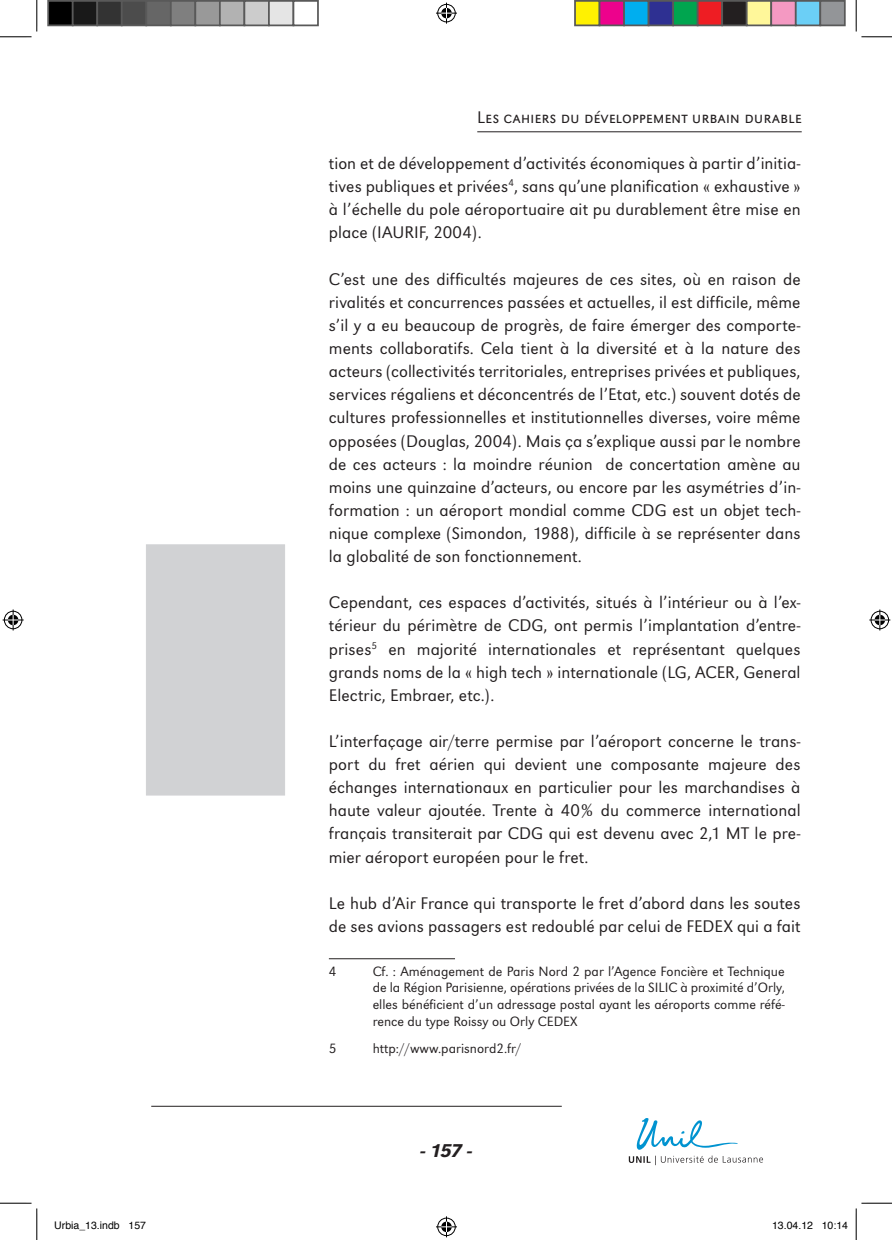
<style>
.page{position:relative;width:893px;height:1240px;background:#fff}
.page>*{position:absolute;margin:0;border:0;box-sizing:border-box;transform-origin:0 0}
.t1{font:italic 500 19.25px "URW Grotesk T";color:#231f20}
.t2{font:300 17.5px/23.1px "URW Grotesk T";letter-spacing:.005em;color:#231f20;text-align:justify}
.t3{font:300 17.5px "URW Grotesk SCT";letter-spacing:.005em;color:#231f20}
.t4{font:300 14px/16.8px "URW Grotesk T";color:#231f20;text-align:justify}
.t5{font:10.5px "Helvetica";color:#000}
</style>
<div class="page">
<hr style="left:477px;top:131px;width:324px;height:1px;background:#231f20">
<svg style="left:628px;top:1118px;width:135px;height:48px"></svg>
<div style="left:146px;top:544px;width:139px;height:251px;background:#d1d2d4"></div>
<hr style="left:151px;top:1105px;width:410px;height:1px;background:#231f20">
<hr style="left:329px;top:958px;width:126px;height:1px;background:#231f20">
<hr style="left:0;top:36px;width:32px;height:1px;background:#000">
<hr style="left:861px;top:36px;width:30px;height:1px;background:#000">
<hr style="left:0;top:1202px;width:32px;height:1px;background:#000">
<hr style="left:861px;top:1202px;width:30px;height:1px;background:#000">
<hr style="left:36px;top:0;width:1px;height:32px;background:#000">
<hr style="left:36px;top:1208px;width:1px;height:31px;background:#000">
<hr style="left:855px;top:0;width:1px;height:32px;background:#000">
<hr style="left:855px;top:1208px;width:1px;height:31px;background:#000">
<svg style="left:436px;top:3px;width:21px;height:21px"></svg>
<svg style="left:436px;top:1216px;width:21px;height:21px"></svg>
<svg style="left:3px;top:609px;width:21px;height:21px"></svg>
<svg style="left:869px;top:609px;width:20px;height:21px"></svg>
<div style="left:48px;top:1px;width:25px;height:24px;background:#000"></div>
<div style="left:47px;top:0;width:27px;height:26px;border:2px solid #595959"></div>
<div style="left:73px;top:1px;width:24px;height:24px;background:#191919"></div>
<div style="left:72px;top:0;width:26px;height:26px;border:2px solid #595959"></div>
<div style="left:97px;top:1px;width:25px;height:24px;background:#333"></div>
<div style="left:96px;top:0;width:26px;height:26px;border:2px solid #595959"></div>
<div style="left:122px;top:1px;width:24px;height:24px;background:#4c4c4c"></div>
<div style="left:121px;top:0;width:26px;height:26px;border:2px solid #595959"></div>
<div style="left:146px;top:1px;width:25px;height:24px;background:#666"></div>
<div style="left:145px;top:0;width:27px;height:26px;border:2px solid #595959"></div>
<div style="left:171px;top:1px;width:24px;height:24px;background:#7f7f7f"></div>
<div style="left:170px;top:0;width:26px;height:26px;border:2px solid #595959"></div>
<div style="left:195px;top:1px;width:25px;height:24px;background:#999"></div>
<div style="left:194px;top:0;width:26px;height:26px;border:2px solid #595959"></div>
<div style="left:220px;top:1px;width:24px;height:24px;background:#b2b2b2"></div>
<div style="left:219px;top:0;width:26px;height:26px;border:2px solid #595959"></div>
<div style="left:244px;top:1px;width:25px;height:24px;background:#ccc"></div>
<div style="left:243px;top:0;width:27px;height:26px;border:2px solid #595959"></div>
<div style="left:269px;top:1px;width:24px;height:24px;background:#e5e5e5"></div>
<div style="left:268px;top:0;width:26px;height:26px;border:2px solid #595959"></div>
<div style="left:292px;top:0;width:26px;height:26px;border:2px solid #595959"></div>
<div style="left:574px;top:1px;width:25px;height:24px;background:#fff101"></div>
<div style="left:574px;top:0;width:26px;height:26px;border:2px solid #595959"></div>
<div style="left:599px;top:1px;width:24px;height:24px;background:#ed028c"></div>
<div style="left:598px;top:0;width:26px;height:26px;border:2px solid #595959"></div>
<div style="left:623px;top:1px;width:25px;height:24px;background:#00aeef"></div>
<div style="left:623px;top:0;width:26px;height:26px;border:2px solid #595959"></div>
<div style="left:648px;top:1px;width:24px;height:24px;background:#2e3092"></div>
<div style="left:647px;top:0;width:26px;height:26px;border:2px solid #595959"></div>
<div style="left:672px;top:1px;width:25px;height:24px;background:#00a54f"></div>
<div style="left:672px;top:0;width:26px;height:26px;border:2px solid #595959"></div>
<div style="left:697px;top:1px;width:24px;height:24px;background:#ee1d23"></div>
<div style="left:696px;top:0;width:26px;height:26px;border:2px solid #595959"></div>
<div style="left:721px;top:1px;width:25px;height:24px;background:#231f20"></div>
<div style="left:721px;top:0;width:26px;height:26px;border:2px solid #595959"></div>
<div style="left:746px;top:1px;width:24px;height:24px;background:#fff79a"></div>
<div style="left:745px;top:0;width:26px;height:26px;border:2px solid #595959"></div>
<div style="left:770px;top:1px;width:25px;height:24px;background:#f499c2"></div>
<div style="left:770px;top:0;width:26px;height:26px;border:2px solid #595959"></div>
<div style="left:795px;top:1px;width:24px;height:24px;background:#6bcff6"></div>
<div style="left:794px;top:0;width:26px;height:26px;border:2px solid #595959"></div>
<div style="left:819px;top:1px;width:25px;height:24px;background:#939598"></div>
<div style="left:819px;top:0;width:26px;height:26px;border:2px solid #595959"></div>
<p class="t3" style="left:477px;top:107px;width:326px">Les cahiers du développement urbain durable</p>
<p class="t2" style="left:329px;top:151px;width:473px">tion et de développement d’activités économiques à partir d’initia&shy;tives publiques et privées<sup>4</sup>, sans qu’une planification « exhaustive » à l’échelle du pole aéroportuaire ait pu durablement être mise en place (IAURIF, 2004).</p>
<p class="t2" style="left:329px;top:267px;width:473px">C’est une des difficultés majeures de ces sites, où en raison de rivalités et concurrences passées et actuelles, il est difficile, même s’il y a eu beaucoup de progrès, de faire émerger des comporte&shy;ments collaboratifs. Cela tient à la diversité et à la nature des acteurs (collectivités territoriales, entreprises privées et publiques, services régaliens et déconcentrés de l’Etat, etc.) souvent dotés de cultures professionnelles et institutionnelles diverses, voire même opposées (Douglas, 2004). Mais ça s’explique aussi par le nombre de ces acteurs : la moindre réunion de concertation amène au moins une quinzaine d’acteurs, ou encore par les asymétries d’in&shy;formation : un aéroport mondial comme CDG est un objet tech&shy;nique complexe (Simondon, 1988), difficile à se représenter dans la globalité de son fonctionnement.</p>
<p class="t2" style="left:329px;top:590px;width:473px">Cependant, ces espaces d’activités, situés à l’intérieur ou à l’ex&shy;térieur du périmètre de CDG, ont permis l’implantation d’entre&shy;prises<sup>5</sup> en majorité internationales et représentant quelques grands noms de la « high tech » internationale (LG, ACER, General Electric, Embraer, etc.).</p>
<p class="t2" style="left:329px;top:729px;width:473px">L’interfaçage air/terre permise par l’aéroport concerne le trans&shy;port du fret aérien qui devient une composante majeure des échanges internationaux en particulier pour les marchandises à haute valeur ajoutée. Trente à 40% du commerce international français transiterait par CDG qui est devenu avec 2,1 MT le pre&shy;mier aéroport européen pour le fret.</p>
<p class="t2" style="left:329px;top:891px;width:473px">Le hub d’Air France qui transporte le fret d’abord dans les soutes de ses avions passagers est redoublé par celui de FEDEX qui a fait</p>
<p class="t4" style="left:329px;top:962px;width:9px">4</p>
<p class="t4" style="left:372px;top:962px;width:413px">Cf. : Aménagement de Paris Nord 2 par l’Agence Foncière et Technique de la Région Parisienne, opérations privées de la SILIC à proximité d’Orly, elles bénéficient d’un adressage postal ayant les aéroports comme réfé&shy;rence du type Roissy ou Orly CEDEX</p>
<p class="t4" style="left:329px;top:1039px;width:9px">5</p>
<p class="t4" style="left:372px;top:1039px;width:150px">http://www.parisnord2.fr/</p>
<p class="t1" style="left:420px;top:1139px;width:53px">- 157 -</p>
<p class="t5" style="left:54px;top:1221px;width:93px">Urbia_13.indb 157</p>
<p class="t5" style="left:771px;top:1221px;width:77px">13.04.12 10:14</p>
</div>
